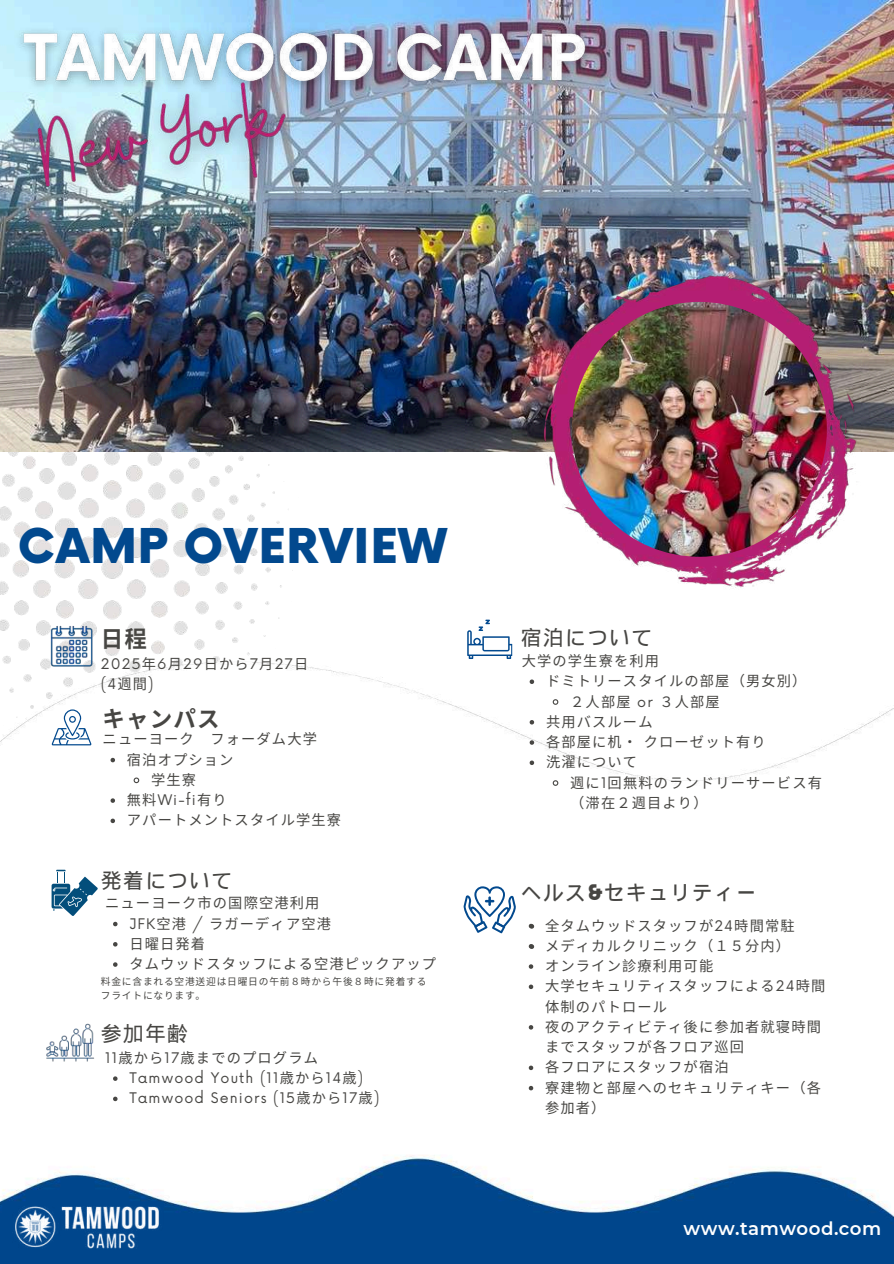
<style>
.page{position:relative;width:894px;height:1264px;background:#fff}
.page>*{position:absolute;margin:0;border:0;box-sizing:border-box;transform-origin:0 0}
.t1{font:900 46.65px "Now";letter-spacing:.02em;color:#02498e}
.t2{font:700 22.5px "Noto Sans CJ Ksc";letter-spacing:.05em;color:#474643}
.t3{font:21px "Wen Quan Yi Micro Hei";letter-spacing:.05em;color:#474643}
.t4{font:600 18.15px "Montserrat";letter-spacing:.025em;color:#fff}
.t5{font:14.25px/20.2px "Noto Sans CJ Ksc";letter-spacing:.08em;color:#474643}
.t6{font:14.25px/19.2px "Now";letter-spacing:.08em;color:#474643}
.t7{font:9.75px/13.5px "Noto Sans CJ Ksc";letter-spacing:.08em;color:#474643}
.s1{font-family:"Noto Sans CJ Ksc"}
.s2{font-family:"Now"}
.s3{font-family:"Now";font-weight:900}
</style>
<div class="page">
<img style="left:0;top:0;width:893px;height:267px">
<img style="left:0;top:267px;width:893px;height:996px">
<img style="left:571px;top:302px;width:255px;height:255px;border-radius:50%">
<img style="left:0;top:1182px;width:173px;height:81px">
<svg style="left:52px;top:869px;width:46px;height:46px"></svg>
<svg style="left:52px;top:709px;width:39px;height:36px"></svg>
<img style="left:44px;top:618px;width:55px;height:55px">
<img style="left:38px;top:1016px;width:63px;height:52px">
<svg style="left:467px;top:619px;width:45px;height:40px"></svg>
<svg style="left:463px;top:886px;width:52px;height:47px"></svg>
<img style="left:8px;top:20px;width:591px;height:80px">
<img style="left:8px;top:48px;width:314px;height:195px">
<svg style="left:110px;top:757px;width:5px;height:5px"></svg>
<svg style="left:133px;top:776px;width:7px;height:8px"></svg>
<svg style="left:110px;top:798px;width:5px;height:4px"></svg>
<svg style="left:110px;top:818px;width:5px;height:5px"></svg>
<svg style="left:113px;top:921px;width:4px;height:5px"></svg>
<svg style="left:113px;top:942px;width:4px;height:4px"></svg>
<svg style="left:113px;top:962px;width:4px;height:4px"></svg>
<svg style="left:113px;top:1076px;width:4px;height:4px"></svg>
<svg style="left:113px;top:1096px;width:4px;height:5px"></svg>
<svg style="left:529px;top:679px;width:5px;height:5px"></svg>
<svg style="left:551px;top:698px;width:8px;height:7px"></svg>
<svg style="left:529px;top:720px;width:5px;height:4px"></svg>
<svg style="left:529px;top:740px;width:5px;height:4px"></svg>
<svg style="left:529px;top:760px;width:5px;height:5px"></svg>
<svg style="left:551px;top:779px;width:8px;height:7px"></svg>
<svg style="left:528px;top:923px;width:6px;height:5px"></svg>
<svg style="left:528px;top:944px;width:6px;height:4px"></svg>
<svg style="left:528px;top:964px;width:5px;height:4px"></svg>
<svg style="left:528px;top:984px;width:5px;height:5px"></svg>
<svg style="left:528px;top:1025px;width:5px;height:4px"></svg>
<svg style="left:528px;top:1065px;width:5px;height:5px"></svg>
<svg style="left:528px;top:1085px;width:5px;height:5px"></svg>
<h1 class="t1" style="left:18px;top:521px;width:430px">CAMP OVERVIEW</h1>
<h2 class="t2" style="left:101px;top:621px;width:48px">日程</h2>
<p class="t6" style="left:101px;top:655px;width:204px">2025<span class="s1">年</span>6<span class="s1">月</span> 29<span class="s1">日から</span>7<span class="s1">月</span> 27<span class="s1">日</span>(4<span class="s1">週間</span>)</p>
<p class="t5" style="left:103px;top:728px;width:216px">ニューヨーク フォーダム大学</p>
<p class="t5" style="left:127px;top:748px;width:108px">宿泊オプション</p>
<p class="t5" style="left:151px;top:768px;width:46px">学生寮</p>
<p class="t6" style="left:127px;top:791px;width:101px"><span class="s1">無料</span>Wi-fi<span class="s1">有り</span></p>
<p class="t5" style="left:127px;top:809px;width:216px">アパートメントスタイル学生寮</p>
<h2 class="t2" style="left:103px;top:700px;width:118px">キャンパス</h2>
<h3 class="t3" style="left:101px;top:868px;width:133px">発着について</h3>
<p class="t5" style="left:129px;top:892px;width:308px;text-indent:-24px">ニューヨーク市の国際空港利用<br><span class="s2">JFK</span>空港 <span class="s2">/</span> ラガーディア空港<br>日曜日発着<br>タムウッドスタッフによる空港ピックアップ</p>
<p class="t7" style="left:101px;top:974px;width:327px">料金に含まれる空港送迎は日曜日の午前８時から午後８時に発着するフライトになります。</p>
<h3 class="t3" style="left:101px;top:1020px;width:89px">参加年齢</h3>
<p class="t5" style="left:105px;top:1046px;width:214px"><span class="s2">11</span>歳から<span class="s2">17</span>歳までのプログラム</p>
<p class="t6" style="left:129px;top:1068px;width:251px;line-height:20.2px">Tamwood Youth (11<span class="s1">歳から</span>14<span class="s1">歳</span>)<br>Tamwood Seniors (15<span class="s1">歳から</span>17<span class="s1">歳</span>)</p>
<h3 class="t3" style="left:520px;top:625px;width:133px">宿泊について</h3>
<p class="t5" style="left:521px;top:650px;width:137px">大学の学生寮を利用</p>
<p class="t5" style="left:546px;top:670px;width:262px">ドミトリースタイルの部屋（男女別）</p>
<p class="t5" style="left:570px;top:690px;width:151px">２人部屋 <span class="s2">or</span> ３人部屋</p>
<p class="t5" style="left:546px;top:710px;width:108px">共用バスルーム</p>
<p class="t5" style="left:546px;top:731px;width:221px">各部屋に机・クローゼット有り</p>
<p class="t5" style="left:546px;top:751px;width:93px">洗濯について</p>
<p class="t5" style="left:570px;top:771px;width:253px">週に<span class="s2">1</span>回無料のランドリーサービス有</p>
<p class="t5" style="left:570px;top:791px;width:139px">（滞在２週目より）</p>
<h3 class="t3" style="left:520px;top:880px;width:237px">ヘルス<span class="s3">&amp;</span>セキュリティー</h3>
<p class="t5" style="left:545px;top:914px;width:282px">全タムウッドスタッフが<span class="s2">24</span>時間常駐<br>メディカルクリニック（１５分内）<br>オンライン診療利用可能<br>大学セキュリティスタッフによる<span class="s2">24</span>時間体制のパトロール<br>夜のアクティビティ後に参加者就寝時間までスタッフが各フロア巡回<br>各フロアにスタッフが宿泊<br>寮建物と部屋へのセキュリティキー（各参加者）</p>
<p class="t4" style="left:683px;top:1217px;width:199px">www.tamwood.com</p>
</div>
